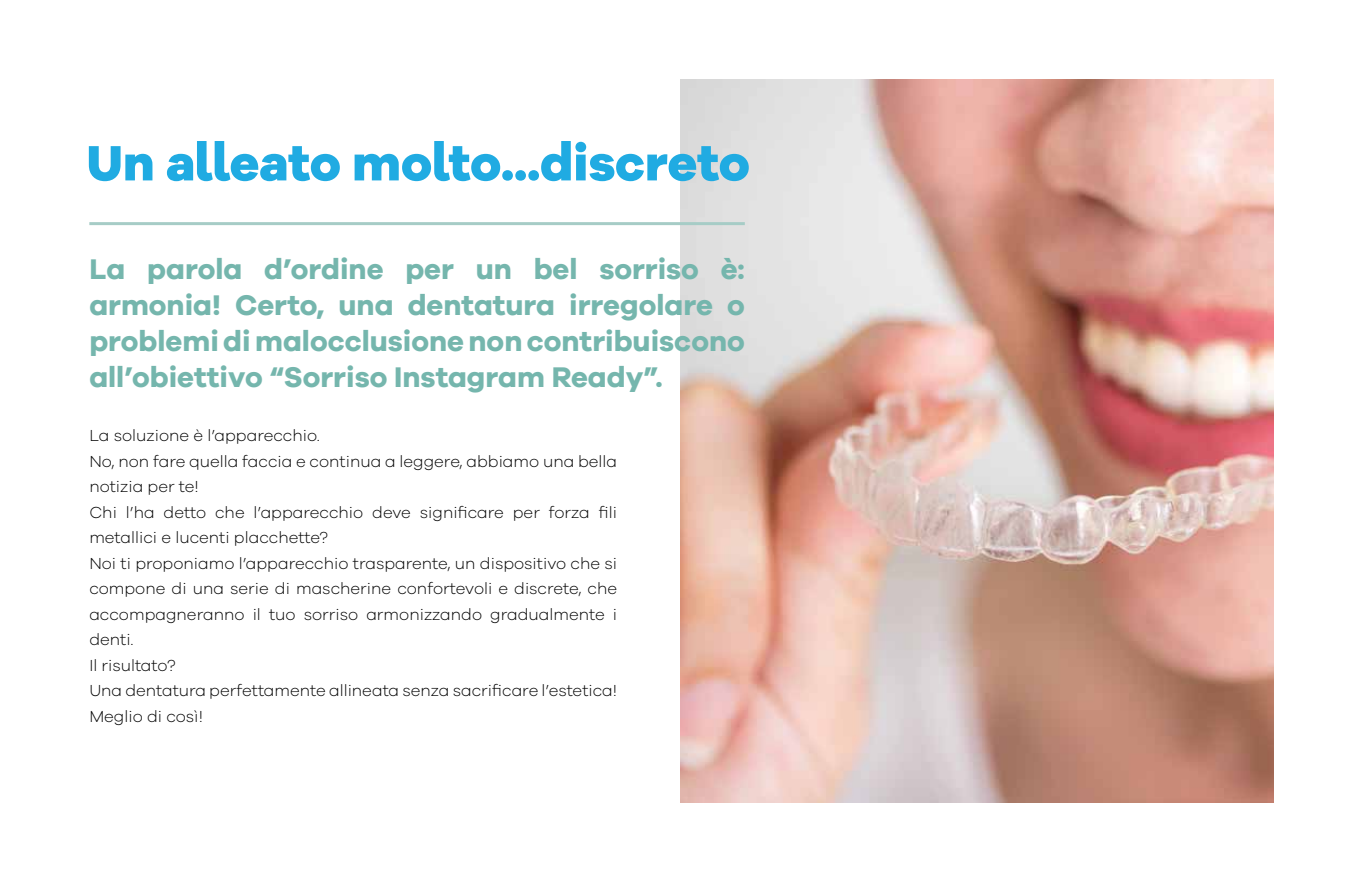
<style>
.page{position:relative;width:1362px;height:882px;background:#fff}
.page>*{position:absolute;margin:0;border:0;box-sizing:border-box;transform-origin:0 0}
.t1{font:800 51.15px "Galano Grotesque Alt";color:#20abe2}
.t2{font:700 29.25px/36px "Galano Grotesque";color:#75b6ad;text-align:justify}
.t3{font:300 16.5px/25.5px "Galano Grotesque";color:#000}
</style>
<div class="page">
<img style="left:680px;top:80px;width:593px;height:722px">
<hr style="left:89px;top:222px;width:655px;height:3px;background:#a6ccc6">
<h1 class="t1" style="left:86px;top:130px;width:665px">Un alleato molto...discreto</h1>
<h2 class="t2" style="left:89px;top:250px;width:657px">La parola d’ordine per un bel sorriso è: armonia! Certo, una dentatura irregolare o problemi di malocclusione non contribuiscono all’obiettivo “Sorriso Instagram Ready”.</h2>
<p class="t3" style="left:89px;top:422px;width:529px">La soluzione è l’apparecchio.<br>No, non fare quella faccia e continua a leggere, abbiamo una bella notizia per te!<br>Chi l’ha detto che l’apparecchio deve significare per forza fili metallici e lucenti placchette?<br>Noi ti proponiamo l’apparecchio trasparente, un dispositivo che si compone di una serie di mascherine confortevoli e discrete, che accompagneranno il tuo sorriso armonizzando gradualmente i denti.<br>Il risultato?<br>Una dentatura perfettamente allineata senza sacrificare l’estetica!<br>Meglio di così!</p>
</div>
